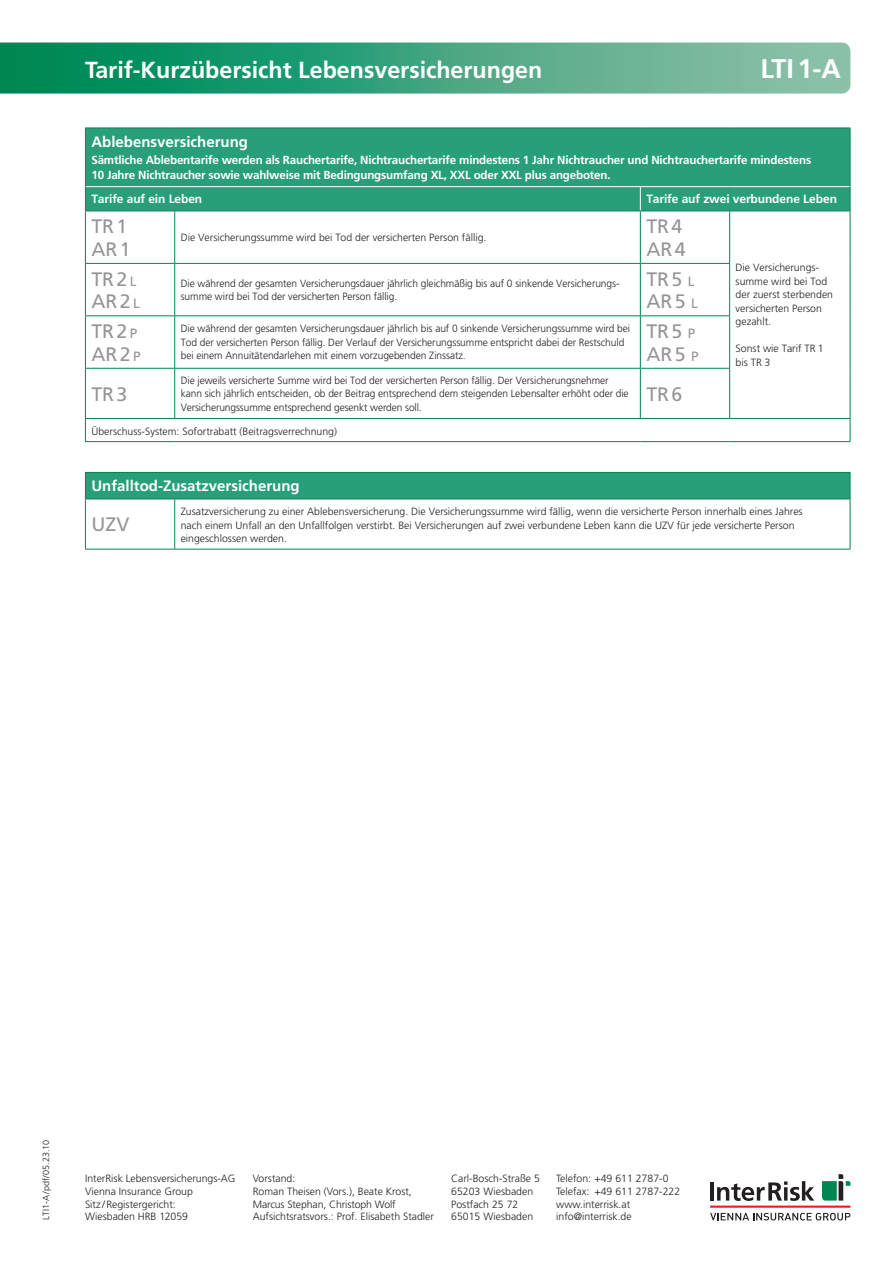
<style>
.page{position:relative;width:893px;height:1263px;background:#fff}
.page>*{position:absolute;margin:0;border:0;box-sizing:border-box;transform-origin:0 0}
.t1{font:700 27px "Frutiger LT Std";color:#fff}
.t2{font:700 23.25px "Frutiger LT Std";color:#fff}
.t3{font:19.5px/22.5px "Frutiger LT Std";color:#939598}
.t4{font:700 15px "Frutiger LT Std";color:#fff}
.t5{font:700 12px "Frutiger LT Std";letter-spacing:-.01em;color:#fff}
.t6{font:700 11.7px/15px "Frutiger LT Std";letter-spacing:-.015em;color:#fff}
.t7{font:300 10.5px/13.5px "Frutiger LT Std";color:#231f20}
.t8{font:300 9px "Frutiger LT Std";color:#231f20}
.s1{font-size:13.5px}
</style>
<div class="page">
<div style="left:86px;top:129px;width:764px;height:82px;background:#289f79"></div>
<hr style="left:85px;top:128px;width:90px;height:1px;background:#008650">
<hr style="left:85px;top:128px;width:1px;height:59px;background:#008650">
<hr style="left:175px;top:128px;width:465px;height:1px;background:#008650">
<hr style="left:640px;top:128px;width:90px;height:1px;background:#008650">
<hr style="left:730px;top:128px;width:120px;height:1px;background:#008650">
<hr style="left:850px;top:128px;width:1px;height:59px;background:#008650">
<svg style="left:85px;top:187px;width:1px;height:24px"></svg>
<svg style="left:850px;top:187px;width:1px;height:24px"></svg>
<hr style="left:85px;top:441px;width:90px;height:1px;background:#008650">
<hr style="left:175px;top:441px;width:465px;height:1px;background:#008650">
<hr style="left:640px;top:441px;width:90px;height:1px;background:#008650">
<hr style="left:730px;top:441px;width:120px;height:1px;background:#008650">
<hr style="left:86px;top:186px;width:89px;height:1px;background:#fff">
<hr style="left:175px;top:186px;width:465px;height:1px;background:#fff">
<hr style="left:640px;top:186px;width:90px;height:1px;background:#fff">
<svg style="left:640px;top:187px;width:1px;height:24px"></svg>
<hr style="left:730px;top:186px;width:120px;height:1px;background:#fff">
<hr style="left:85px;top:211px;width:90px;height:1px;background:#008650">
<hr style="left:85px;top:211px;width:1px;height:52px;background:#008650">
<hr style="left:175px;top:211px;width:465px;height:1px;background:#008650">
<hr style="left:174px;top:211px;width:1px;height:52px;background:#008650">
<hr style="left:640px;top:211px;width:90px;height:1px;background:#008650">
<hr style="left:640px;top:211px;width:1px;height:52px;background:#008650">
<hr style="left:730px;top:211px;width:120px;height:1px;background:#008650">
<hr style="left:729px;top:211px;width:1px;height:52px;background:#008650">
<hr style="left:850px;top:211px;width:1px;height:52px;background:#008650">
<hr style="left:850px;top:263px;width:1px;height:53px;background:#008650">
<hr style="left:850px;top:316px;width:1px;height:52px;background:#008650">
<hr style="left:850px;top:368px;width:1px;height:50px;background:#008650">
<hr style="left:85px;top:263px;width:90px;height:1px;background:#008650">
<hr style="left:85px;top:264px;width:1px;height:51px;background:#008650">
<hr style="left:175px;top:263px;width:465px;height:1px;background:#008650">
<hr style="left:174px;top:264px;width:1px;height:51px;background:#008650">
<hr style="left:640px;top:263px;width:90px;height:1px;background:#008650">
<hr style="left:640px;top:264px;width:1px;height:51px;background:#008650">
<hr style="left:729px;top:264px;width:1px;height:51px;background:#008650">
<hr style="left:85px;top:315px;width:90px;height:1px;background:#008650">
<hr style="left:85px;top:316px;width:1px;height:52px;background:#008650">
<hr style="left:175px;top:315px;width:465px;height:1px;background:#008650">
<hr style="left:174px;top:316px;width:1px;height:52px;background:#008650">
<hr style="left:640px;top:315px;width:90px;height:1px;background:#008650">
<hr style="left:640px;top:316px;width:1px;height:52px;background:#008650">
<hr style="left:729px;top:316px;width:1px;height:52px;background:#008650">
<hr style="left:85px;top:368px;width:90px;height:1px;background:#008650">
<hr style="left:85px;top:369px;width:1px;height:49px;background:#008650">
<hr style="left:175px;top:368px;width:465px;height:1px;background:#008650">
<hr style="left:174px;top:369px;width:1px;height:49px;background:#008650">
<hr style="left:640px;top:368px;width:90px;height:1px;background:#008650">
<hr style="left:640px;top:369px;width:1px;height:49px;background:#008650">
<hr style="left:729px;top:369px;width:1px;height:49px;background:#008650">
<hr style="left:85px;top:418px;width:90px;height:1px;background:#008650">
<svg style="left:85px;top:419px;width:1px;height:22px"></svg>
<hr style="left:175px;top:418px;width:465px;height:1px;background:#008650">
<hr style="left:640px;top:418px;width:90px;height:1px;background:#008650">
<hr style="left:730px;top:418px;width:120px;height:1px;background:#008650">
<svg style="left:850px;top:419px;width:1px;height:22px"></svg>
<div style="left:85px;top:472px;width:765px;height:27px;background:#289f79"></div>
<hr style="left:85px;top:472px;width:90px;height:1px;background:#008650">
<svg style="left:85px;top:473px;width:1px;height:26px"></svg>
<hr style="left:175px;top:472px;width:675px;height:1px;background:#008650">
<svg style="left:850px;top:473px;width:1px;height:26px"></svg>
<hr style="left:85px;top:499px;width:90px;height:1px;background:#008650">
<hr style="left:85px;top:499px;width:1px;height:50px;background:#008650">
<hr style="left:175px;top:499px;width:675px;height:1px;background:#008650">
<hr style="left:174px;top:499px;width:1px;height:50px;background:#008650">
<hr style="left:850px;top:499px;width:1px;height:50px;background:#008650">
<hr style="left:85px;top:549px;width:90px;height:1px;background:#008650">
<hr style="left:175px;top:549px;width:675px;height:1px;background:#008650">
<hr style="left:710px;top:1205px;width:140px;height:3px;background:#ee1d23">
<svg style="left:710px;top:1213px;width:140px;height:7px"></svg>
<hr style="left:710px;top:1182px;width:4px;height:18px;background:#231f20">
<svg style="left:717px;top:1181px;width:97px;height:20px"></svg>
<svg style="left:822px;top:1174px;width:28px;height:26px"></svg>
<svg style="left:0;top:43px;width:850px;height:51px;background:#40a47f"></svg>
<h2 class="t2" style="left:85px;top:56px;width:459px">Tarif-Kurzübersicht Lebensversicherungen</h2>
<h1 class="t1" style="left:760px;top:53px;width:82px">LTI1-A</h1>
<h3 class="t4" style="left:91px;top:133px;width:158px">Ablebensversicherung</h3>
<p class="t6" style="left:91px;top:152px;width:721px">Sämtliche Ablebentarife werden als Rauchertarife, Nichtrauchertarife mindestens 1 Jahr Nichtraucher und Nichtrauchertarife mindestens<br>10 Jahre Nichtraucher sowie wahlweise mit Bedingungsumfang XL, XXL oder XXL plus angeboten.</p>
<p class="t5" style="left:91px;top:192px;width:112px">Tarife auf ein Leben</p>
<p class="t5" style="left:646px;top:192px;width:192px">Tarife auf zwei verbundene Leben</p>
<h3 class="t3" style="left:91px;top:215px;width:41px">TR1<br>AR1</h3>
<h3 class="t3" style="left:646px;top:215px;width:41px">TR4<br>AR4</h3>
<p class="t7" style="left:181px;top:231px;width:307px">Die Versicherungssumme wird bei Tod der versicherten Person fällig.</p>
<h3 class="t3" style="left:91px;top:268px;width:50px">TR2<span class="s1">L<br></span>AR2<span class="s1">L</span></h3>
<p class="t7" style="left:181px;top:277px;width:440px">Die während der gesamten Versicherungsdauer jährlich gleichmäßig bis auf 0 sinkende Versicherungs&shy;summe wird bei Tod der versicherten Person fällig.</p>
<h3 class="t3" style="left:646px;top:268px;width:53px">TR5 <span class="s1">L<br></span>AR5 <span class="s1">L</span></h3>
<h3 class="t3" style="left:91px;top:320px;width:51px">TR2<span class="s1">P<br></span>AR2<span class="s1">P</span></h3>
<p class="t7" style="left:181px;top:322px;width:451px">Die während der gesamten Versicherungsdauer jährlich bis auf 0 sinkende Versicherungssumme wird bei<br>Tod der versicherten Person fällig. Der Verlauf der Versicherungssumme entspricht dabei der Restschuld bei einem Annuitätendarlehen mit einem vorzugebenden Zinssatz.</p>
<h3 class="t3" style="left:646px;top:320px;width:54px">TR5 <span class="s1">P<br></span>AR5 <span class="s1">P</span></h3>
<h3 class="t3" style="left:91px;top:383px;width:38px">TR3</h3>
<p class="t7" style="left:181px;top:374px;width:449px">Die jeweils versicherte Summe wird bei Tod der versicherten Person fällig. Der Versicherungsnehmer kann sich jährlich entscheiden, ob der Beitrag entsprechend dem steigenden Lebensalter erhöht oder die<br>Versicherungssumme entsprechend gesenkt werden soll.</p>
<h3 class="t3" style="left:646px;top:383px;width:38px">TR6</h3>
<p class="t7" style="left:91px;top:424px;width:247px">Überschuss-System: Sofortrabatt (Beitragsverrechnung)</p>
<p class="t7" style="left:736px;top:261px;width:99px">Die Versicherungs&shy;summe wird bei Tod der zuerst sterbenden versicherten Person gezahlt.</p>
<p class="t7" style="left:736px;top:342px;width:89px">Sonst wie Tarif TR 1 bis TR 3</p>
<h3 class="t4" style="left:91px;top:477px;width:210px">Unfalltod-Zusatzversicherung</h3>
<h3 class="t3" style="left:91px;top:513px;width:39px">UZV</h3>
<p class="t7" style="left:181px;top:505px;width:623px">Zusatzversicherung zu einer Ablebensversicherung. Die Versicherungssumme wird fällig, wenn die versicherte Person innerhalb eines Jahres nach einem Unfall an den Unfallfolgen verstirbt. Bei Versicherungen auf zwei verbundene Leben kann die UZV für jede versicherte Person eingeschlossen werden.</p>
<p class="t8" style="left:41px;top:1220px;width:82px;rotate:-90deg">LTI1-A/pdf/05.23.10</p>
<p class="t7" style="left:85px;top:1172px;width:152px;line-height:12.8px">InterRisk Lebensversicherungs-AG<br>Vienna Insurance Group<br>Sitz /Registergericht:<br>Wiesbaden HRB 12059</p>
<p class="t7" style="left:253px;top:1172px;width:183px;line-height:12.8px">Vorstand:<br>Roman Theisen (Vors.), Beate Krost,<br>Marcus Stephan, Christoph Wolf<br>Aufsichtsratsvors.: Prof. Elisabeth Stadler</p>
<p class="t7" style="left:451px;top:1172px;width:90px;line-height:12.8px">Carl-Bosch-Straße 5<br>65203 Wiesbaden<br>Postfach 25 72<br>65015 Wiesbaden</p>
<p class="t7" style="left:556px;top:1172px;width:125px;line-height:12.8px">Telefon: +49 611 2787-0<br>Telefax: +49 611 2787-222 www.interrisk.at info@interrisk.de</p>
</div>
